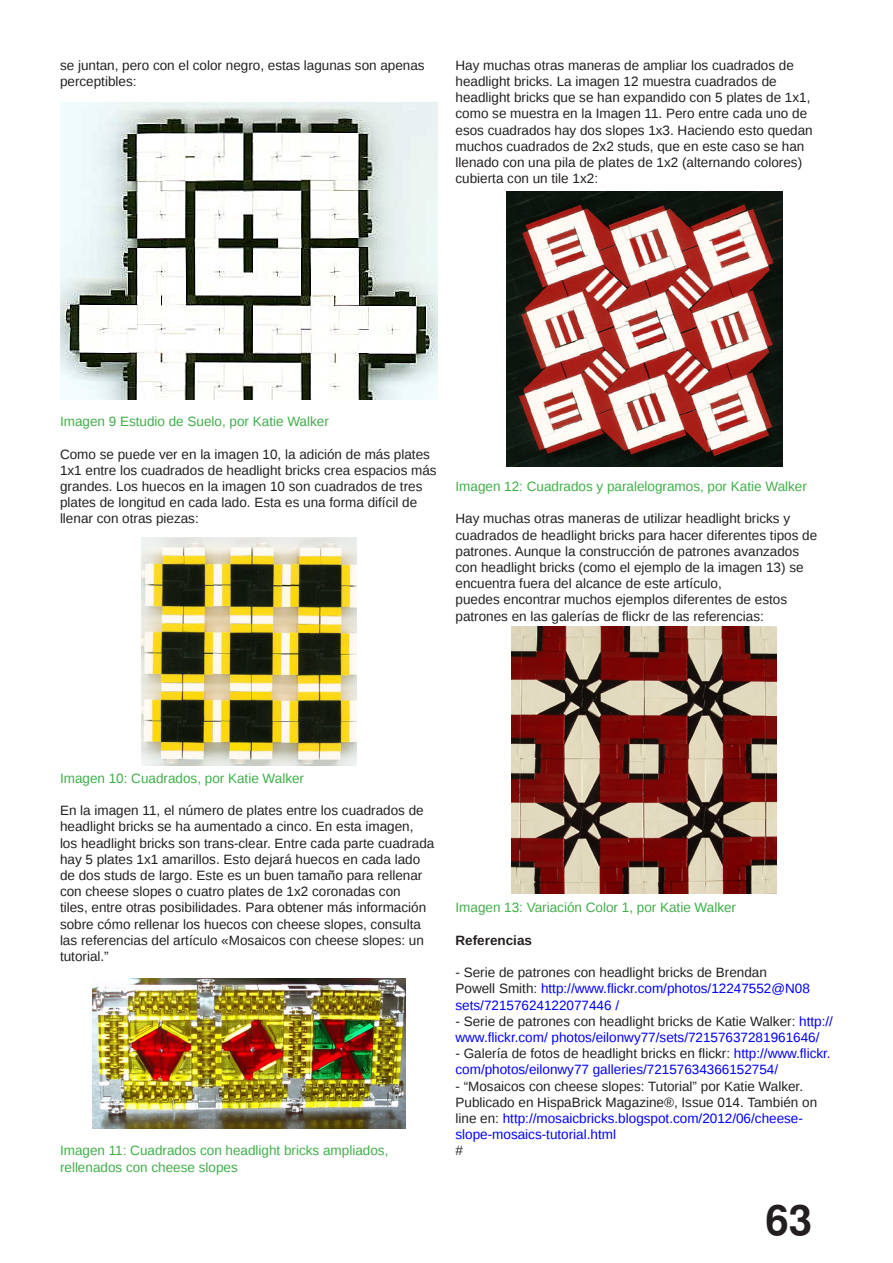
<style>
.page{position:relative;width:893px;height:1263px;background:#fff}
.page>*{position:absolute;margin:0;border:0;box-sizing:border-box;transform-origin:0 0}
.t1{font:700 42px "Free Sans";color:#231f20}
.t2{font:13.5px/16.2px "Liberation Sans";color:#231f20}
.t3{font:13.5px/16.2px "Liberation Sans";color:#00f}
.t4{font:13.5px/16.2px "Liberation Sans";color:#40ae49}
.t5{font:700 13.5px "Liberation Sans";color:#231f20}
.s1{color:#231f20}
.s2{color:#00f}
</style>
<div class="page">
<img style="left:60px;top:102px;width:377px;height:298px">
<img style="left:141px;top:538px;width:215px;height:227px">
<img style="left:92px;top:978px;width:313px;height:150px">
<img style="left:506px;top:191px;width:276px;height:276px">
<img style="left:511px;top:626px;width:266px;height:267px">
<p class="t2" style="left:60px;top:57px;width:366px">se juntan, pero con el color negro, estas lagunas son apenas perceptibles:</p>
<p class="t2" style="left:455px;top:57px;width:359px">Hay muchas otras maneras de ampliar los cuadrados de headlight bricks. La imagen 12 muestra cuadrados de headlight bricks que se han expandido con 5 plates de 1x1, como se muestra en la Imagen 11. Pero entre cada uno de esos cuadrados hay dos slopes 1x3. Haciendo esto quedan muchos cuadrados de 2x2 studs, que en este caso se han llenado con una pila de plates de 1x2 (alternando colores) cubierta con un tile 1x2:</p>
<p class="t4" style="left:60px;top:413px;width:270px">Imagen 9 Estudio de Suelo, por Katie Walker</p>
<p class="t2" style="left:60px;top:446px;width:378px">Como se puede ver en la imagen 10, la adición de más plates 1x1 entre los cuadrados de headlight bricks crea espacios más grandes. Los huecos en la imagen 10 son cuadrados de tres plates de longitud en cada lado. Esta es una forma difícil de llenar con otras piezas:</p>
<p class="t4" style="left:455px;top:478px;width:353px">Imagen 12: Cuadrados y paralelogramos, por Katie Walker</p>
<p class="t2" style="left:455px;top:511px;width:363px">Hay muchas otras maneras de utilizar headlight bricks y cuadrados de headlight bricks para hacer diferentes tipos de patrones. Aunque la construcción de patrones avanzados con headlight bricks (como el ejemplo de la imagen 13) se encuentra fuera del alcance de este artículo,<br>puedes encontrar muchos ejemplos diferentes de estos patrones en las galerías de flickr de las referencias:</p>
<p class="t4" style="left:60px;top:770px;width:246px">Imagen 10: Cuadrados, por Katie Walker</p>
<p class="t2" style="left:60px;top:802px;width:376px">En la imagen 11, el número de plates entre los cuadrados de headlight bricks se ha aumentado a cinco. En esta imagen,<br>los headlight bricks son trans-clear. Entre cada parte cuadrada hay 5 plates 1x1 amarillos. Esto dejará huecos en cada lado de dos studs de largo. Este es un buen tamaño para rellenar con cheese slopes o cuatro plates de 1x2 coronadas con<br>tiles, entre otras posibilidades. Para obtener más información sobre cómo rellenar los huecos con cheese slopes, consulta las referencias del artículo «Mosaicos con cheese slopes: un tutorial.”</p>
<p class="t4" style="left:60px;top:1142px;width:330px">Imagen 11: Cuadrados con headlight bricks ampliados, rellenados con cheese slopes</p>
<p class="t4" style="left:455px;top:899px;width:282px">Imagen 13: Variación Color 1, por Katie Walker</p>
<p class="t5" style="left:455px;top:932px;width:78px">Referencias</p>
<p class="t3" style="left:455px;top:964px;width:356px"><span class="s1">- Serie de patrones con headlight bricks de Brendan<br>Powell Smith:</span> http://www.flickr.com/photos/12247552@N08 sets/72157624122077446 /</p>
<p class="t3" style="left:455px;top:1013px;width:379px"><span class="s1">- Serie de patrones con headlight bricks de Katie Walker:</span> http:// www.flickr.com/ photos/eilonwy77/sets/72157637281961646/</p>
<p class="t3" style="left:455px;top:1045px;width:377px"><span class="s1">- Galería de fotos de headlight bricks en flickr:</span> http://www.flickr. com/photos/eilonwy77 galleries/72157634366152754/</p>
<p class="t2" style="left:455px;top:1078px;width:363px">- “Mosaicos con cheese slopes: Tutorial” por Katie Walker.<br>Publicado en HispaBrick Magazine®, Issue 014. También on line en: <span class="s2">http://mosaicbricks.blogspot.com/2012/06/cheese&shy;slope-mosaics-tutorial.html</span></p>
<p class="t2" style="left:455px;top:1142px;width:9px">#</p>
<h1 class="t1" style="left:765px;top:1201px;width:48px">63</h1>
</div>
